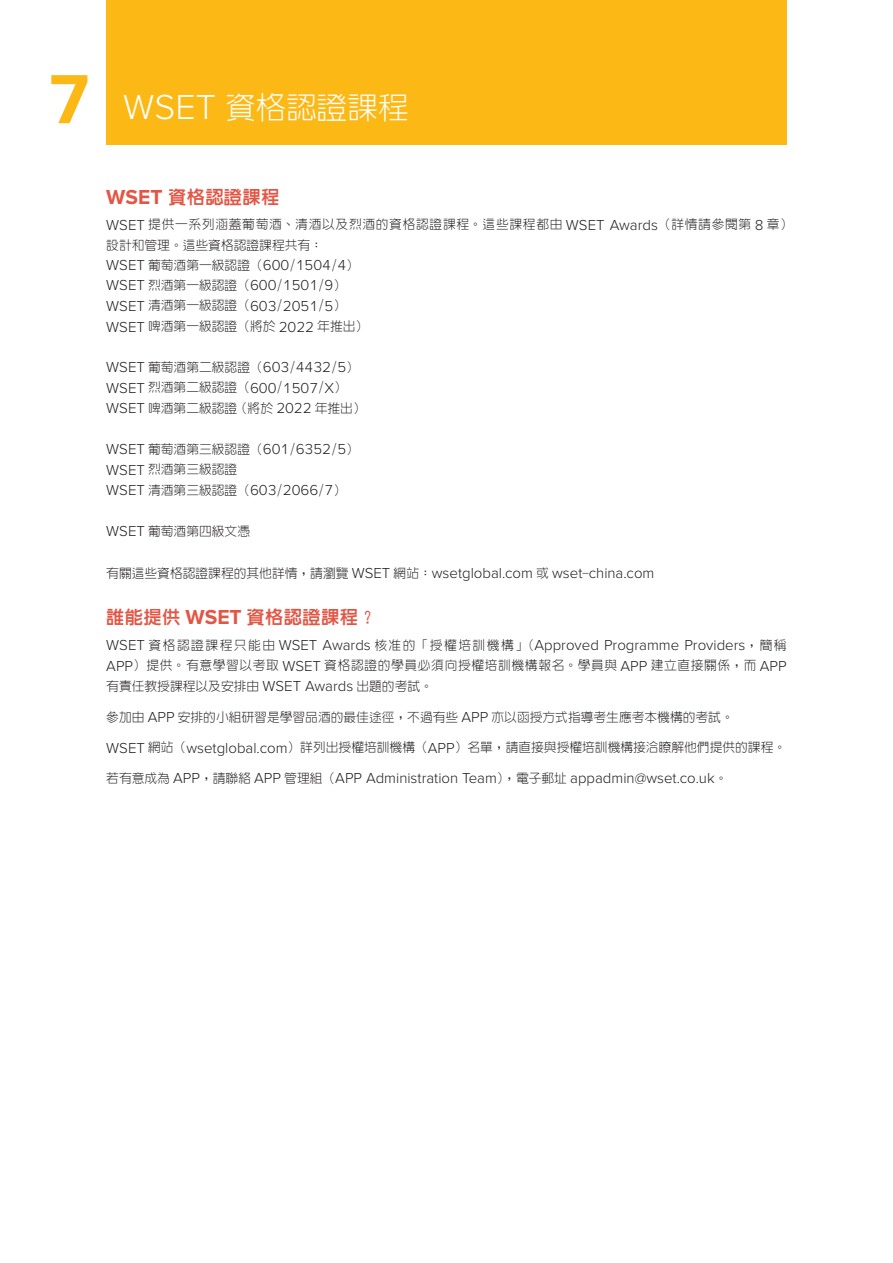
<style>
.page{position:relative;width:893px;height:1263px;background:#fff}
.page>*{position:absolute;margin:0;border:0;box-sizing:border-box;transform-origin:0 0}
.t1{font:700 72px "Proxima Nova";color:#fcb814}
.H1_24_24{font:300 30.6px "AR New Hei B5";color:#fff}
.H2_14_14{font:800 18.3px "AR New Hei B5";letter-spacing:.015em;color:#e35645}
.B1_10_12{font:300 15px "Proxima Nova";color:#231f20}
.B1_10_12-2{font:300 12.75px "AR New Hei B5";color:#231f20}
.B1_10_12-3{font:300 12.75px/20.2px "AR New Hei B5";letter-spacing:.05em;color:#231f20}
.B1_10_12-4{font:300 12.75px/20.2px "AR New Hei B5";letter-spacing:.055em;color:#231f20}
.s1{font-family:"Proxima Nova";font-size:36px}
.s2{font-family:"Proxima Nova";font-weight:700;font-size:21px}
.s3{font-family:"Proxima Nova";font-size:15px}
.s4{font-family:"AR New Hei B5";font-size:12.75px}
</style>
<div class="page">
<div style="left:106px;top:0;width:681px;height:144px;background:#fcb814"></div>
<p class="t1" style="left:50px;top:58px;width:41px">7</p>
<p class="H1_24_24" style="left:123px;top:92px;width:287px"><span class="s1">WSET</span> 資格認證課程</p>
<p class="H2_14_14" style="left:106px;top:188px;width:175px"><span class="s2">WSET</span> 資格認證課程</p>
<p class="B1_10_12-4" style="left:106px;top:214px;width:688px"><span class="s3">WSET</span> 提供一系列涵蓋葡萄酒、清酒以及烈酒的資格認證課程。這些課程都由 <span class="s3">WSET Awards</span>（詳情請參閱第 <span class="s3">8</span> 章）設計和管理。這些資格認證課程共有：</p>
<p class="B1_10_12" style="left:106px;top:256px;width:254px">WSET <span class="s4">葡萄酒第一級認證（</span>600<span class="s4">/</span>1504<span class="s4">/</span>4<span class="s4">）</span></p>
<p class="B1_10_12" style="left:106px;top:277px;width:241px">WSET <span class="s4">烈酒第一級認證（</span>600<span class="s4">/</span>1501<span class="s4">/</span>9<span class="s4">）</span></p>
<p class="B1_10_12" style="left:106px;top:297px;width:241px">WSET <span class="s4">清酒第一級認證（</span>603<span class="s4">/</span>2051<span class="s4">/</span>5<span class="s4">）</span></p>
<p class="B1_10_12-2" style="left:106px;top:320px;width:263px"><span class="s3">WSET</span> 啤酒第一級認證（將於 <span class="s3">2022</span> 年推出）</p>
<p class="B1_10_12" style="left:106px;top:359px;width:254px">WSET <span class="s4">葡萄酒第二級認證（</span>603<span class="s4">/</span>4432<span class="s4">/</span>5<span class="s4">）</span></p>
<p class="B1_10_12" style="left:106px;top:379px;width:242px">WSET <span class="s4">烈酒第二級認證（</span>600<span class="s4">/</span>1507<span class="s4">/</span>X<span class="s4">）</span></p>
<p class="B1_10_12-2" style="left:106px;top:401px;width:261px"><span class="s3">WSET</span> 啤酒第二級認證（將於 <span class="s3">2022</span> 年推出）</p>
<p class="B1_10_12" style="left:106px;top:441px;width:254px">WSET <span class="s4">葡萄酒第三級認證（</span>601<span class="s4">/</span>6352<span class="s4">/</span>5<span class="s4">）</span></p>
<p class="B1_10_12-2" style="left:106px;top:463px;width:133px"><span class="s3">WSET</span> 烈酒第三級認證</p>
<p class="B1_10_12" style="left:106px;top:481px;width:241px">WSET <span class="s4">清酒第三級認證（</span>603<span class="s4">/</span>2066<span class="s4">/</span>7<span class="s4">）</span></p>
<p class="B1_10_12-2" style="left:106px;top:525px;width:145px"><span class="s3">WSET</span> 葡萄酒第四級文憑</p>
<p class="B1_10_12" style="left:106px;top:564px;width:550px"><span class="s4">有關這些資格認證課程的其他詳情，請瀏覽</span> WSET <span class="s4">網站：</span>wsetglobal.com <span class="s4">或</span> wset<span class="s4">-</span>china.com</p>
<p class="H2_14_14" style="left:106px;top:608px;width:272px">誰能提供 <span class="s2">WSET</span> 資格認證課程？</p>
<p class="B1_10_12" style="left:106px;top:637px;width:682px">WSET <span class="s4">資格認證課程只能由</span> WSET Awards <span class="s4">核准的「授權培訓機構」（</span>Approved Programme Providers<span class="s4">，簡稱</span></p>
<p class="B1_10_12-3" style="left:106px;top:655px;width:682px"><span class="s3">APP</span>）提供。有意學習以考取 <span class="s3">WSET</span> 資格認證的學員必須向授權培訓機構報名。學員與 <span class="s3">APP</span> 建立直接關係，而 <span class="s3">APP</span>有責任教授課程以及安排由 <span class="s3">WSET Awards</span> 出題的考試。</p>
<p class="B1_10_12-2" style="left:106px;top:710px;width:629px">參加由 <span class="s3">APP</span> 安排的小組研習是學習品酒的最佳途徑，不過有些 <span class="s3">APP</span> 亦以函授方式指導考生應考本機構的考試。</p>
<p class="B1_10_12-2" style="left:106px;top:741px;width:681px"><span class="s3">WSET</span> 網站（<span class="s3">wsetglobal.com</span>）詳列出授權培訓機構（<span class="s3">APP</span>）名單，請直接與授權培訓機構接洽瞭解他們提供的課程。</p>
<p class="B1_10_12" style="left:106px;top:770px;width:623px"><span class="s4">若有意成為</span> APP<span class="s4">，請聯絡</span> APP <span class="s4">管理組（</span>APP Administration Team<span class="s4">），電子郵址</span> appadmin@wset.co.uk<span class="s4">。</span></p>
</div>
